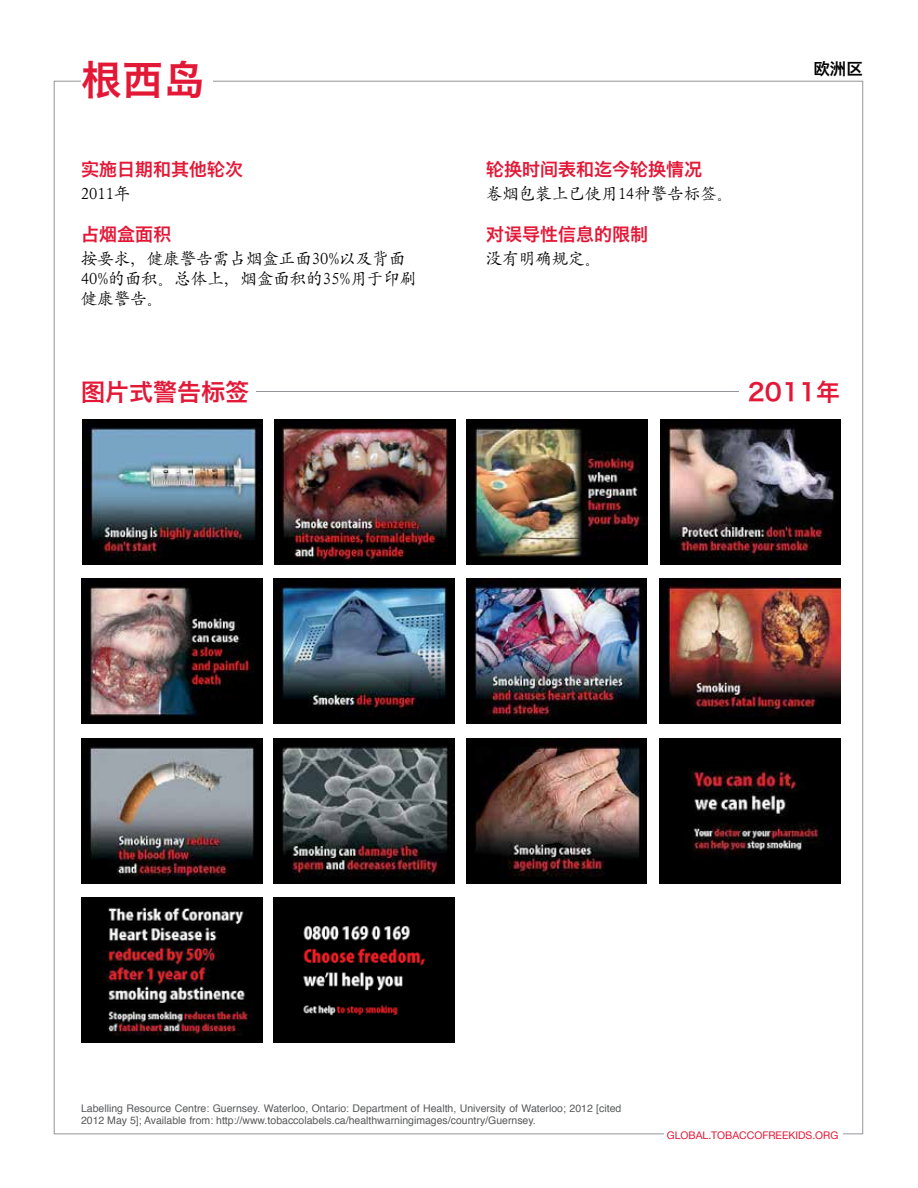
<style>
.page{position:relative;width:918px;height:1188px;background:#fff}
.page>*{position:absolute;margin:0;border:0;box-sizing:border-box;transform-origin:0 0}
.t1{font:40.5px "Hiragino Sans GB W6";color:#e31837}
.t2{font:24px "Hiragino Sans GB W6";color:#e31837}
.t3{font:18px "Hiragino Sans GB W6";color:#e31837}
.t4{font:16.5px/19.8px "SIL Kai Reg Jian";color:#000}
.t5{font:16.5px "Hiragino Sans GB W6";color:#000}
.t6{font:10.5px/12px "Helvetica";color:#58595b}
.t7{font:10.5px "Helvetica Neue";color:#e31837}
</style>
<div class="page">
<img style="left:82px;top:420px;width:181px;height:145px">
<img style="left:275px;top:420px;width:180px;height:145px">
<img style="left:467px;top:420px;width:181px;height:145px">
<img style="left:660px;top:420px;width:181px;height:145px">
<img style="left:82px;top:579px;width:180px;height:145px">
<img style="left:274px;top:579px;width:180px;height:145px">
<img style="left:466px;top:579px;width:181px;height:145px">
<img style="left:659px;top:579px;width:181px;height:145px">
<img style="left:82px;top:738px;width:180px;height:145px">
<img style="left:274px;top:738px;width:180px;height:145px">
<img style="left:466px;top:738px;width:181px;height:145px">
<img style="left:659px;top:738px;width:181px;height:145px">
<img style="left:82px;top:897px;width:180px;height:145px">
<img style="left:274px;top:897px;width:180px;height:145px">
<hr style="left:191px;top:391px;width:646px;height:1px;background:#939598">
<div style="left:81px;top:378px;width:175px;height:27px;background:#fff"></div>
<div style="left:739px;top:378px;width:101px;height:27px;background:#fff"></div>
<h1 class="t1" style="left:81px;top:54px;width:125px">根西岛</h1>
<h3 class="t5" style="left:813px;top:58px;width:51px">欧洲区</h3>
<h3 class="t3" style="left:81px;top:158px;width:163px">实施日期和其他轮次</h3>
<h3 class="t4" style="left:81px;top:183px;width:51px">2011年</h3>
<h3 class="t3" style="left:81px;top:222px;width:91px">占烟盒面积</h3>
<h3 class="t4" style="left:81px;top:247px;width:337px">按要求，健康警告需占烟盒正面30%以及背面<br>40%的面积。总体上，烟盒面积的35%用于印刷健康警告。</h3>
<h3 class="t3" style="left:486px;top:158px;width:217px">轮换时间表和迄今轮换情况</h3>
<h3 class="t4" style="left:486px;top:183px;width:249px">卷烟包装上已使用14种警告标签。</h3>
<h3 class="t3" style="left:486px;top:222px;width:163px">对误导性信息的限制</h3>
<h3 class="t4" style="left:486px;top:247px;width:117px">没有明确规定。</h3>
<h2 class="t2" style="left:81px;top:376px;width:169px">图片式警告标签</h2>
<h2 class="t2" style="left:748px;top:376px;width:94px">2011年</h2>
<p class="t6" style="left:81px;top:1103px;width:542px">Labelling Resource Centre: Guernsey. Waterloo, Ontario: Department of Health, University of Waterloo; 2012 [cited<br>2012 May 5]; Available from: http://www.tobaccolabels.ca/healthwarningimages/country/Guernsey.</p>
<p class="t7" style="left:667px;top:1126px;width:173px">GLOBAL.TOBACCOFREEKIDS.ORG</p>
</div>
